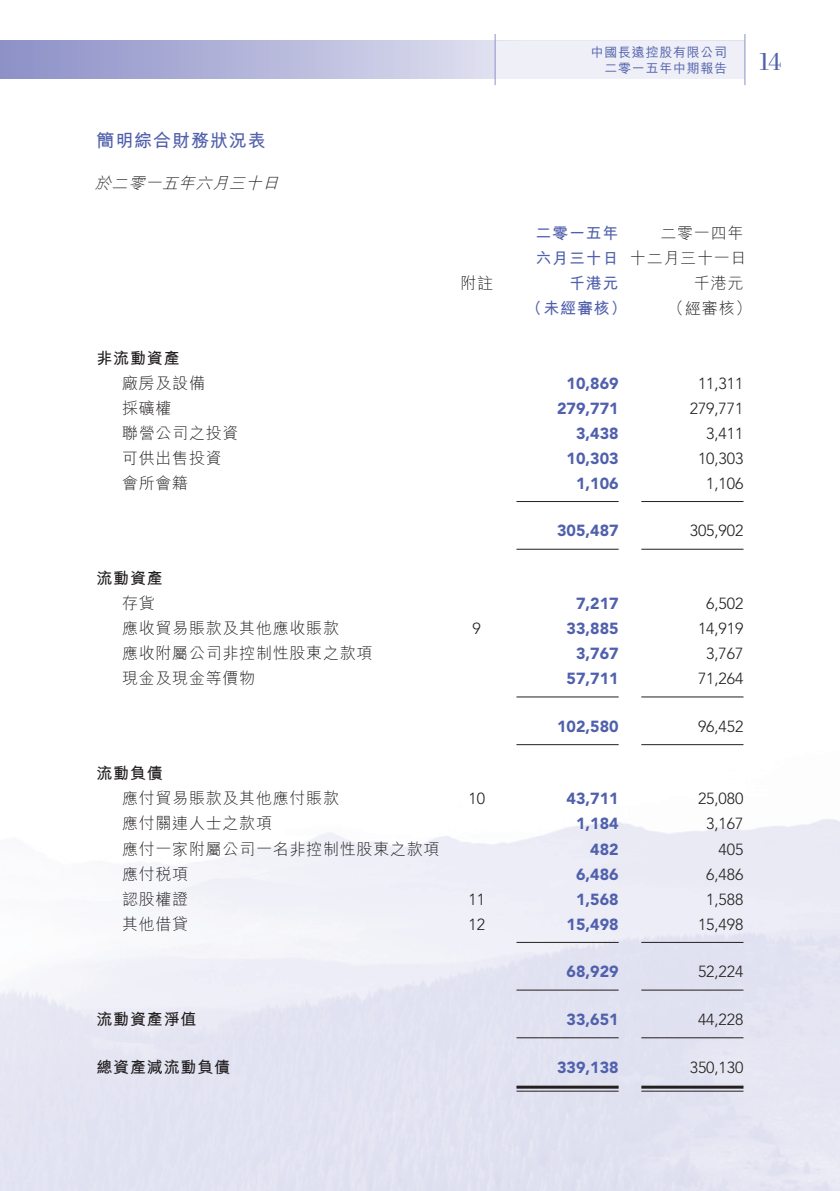
<style>
.page{position:relative;width:840px;height:1191px;background:#fff}
.page>*{position:absolute;margin:0;border:0;box-sizing:border-box;transform-origin:0 0}
.t1{font:26px "Bodoni Std";color:#5060ac}
.Heading_1{font:700 18px "M Hei HK";letter-spacing:.05em;color:#5060ac}
.Body_Text{font:300 16px "M Hei HK";letter-spacing:.045em;color:#231f20}
.Body_Text-2{font:300 16px "Avenir LT Std";letter-spacing:-.005em;color:#231f20}
.Body_Text-3{font:900 16px "Avenir LT Std";color:#5060ac}
.Body_Text-4{font:700 16px "M Hei HK";letter-spacing:.05em;color:#231f20}
.Body_Text-5{font:700 16px "M Hei HK";letter-spacing:.05em;color:#5060ac}
.Body_Text-6{font:italic 300 16px "M Hei HK";color:#231f20}
.t2{font:500 13px "M Hei HK";letter-spacing:.055em;color:#5060ac}
</style>
<div class="page">
<img style="left:1px;top:501px;width:838px;height:690px">
<img style="left:0;top:261px;width:1px;height:930px">
<svg style="left:1px;top:41px;width:493px;height:37px;background:#b4b6da"></svg>
<div style="left:495px;top:41px;width:249px;height:37px;background:#eeeff7"></div>
<hr style="left:744px;top:34px;width:1px;height:51px;background:#8d90c7">
<hr style="left:494px;top:34px;width:1px;height:51px;background:#8d90c7">
<hr style="left:0;top:41px;width:1px;height:37px;background:#8d91c7">
<hr style="left:516px;top:501px;width:102px;height:1px;background:#231f20">
<hr style="left:641px;top:501px;width:102px;height:1px;background:#231f20">
<hr style="left:516px;top:549px;width:102px;height:1px;background:#231f20">
<hr style="left:641px;top:549px;width:102px;height:1px;background:#231f20">
<hr style="left:516px;top:696px;width:102px;height:1px;background:#231f20">
<hr style="left:641px;top:696px;width:102px;height:1px;background:#231f20">
<hr style="left:516px;top:744px;width:102px;height:1px;background:#231f20">
<hr style="left:641px;top:744px;width:102px;height:1px;background:#231f20">
<hr style="left:516px;top:942px;width:102px;height:1px;background:#231f20">
<hr style="left:641px;top:942px;width:102px;height:1px;background:#231f20">
<hr style="left:516px;top:989px;width:102px;height:1px;background:#231f20">
<hr style="left:641px;top:989px;width:102px;height:1px;background:#231f20">
<hr style="left:516px;top:1037px;width:102px;height:1px;background:#231f20">
<hr style="left:641px;top:1037px;width:102px;height:1px;background:#231f20">
<hr style="left:516px;top:1085px;width:102px;height:3px;background:#231f20">
<hr style="left:516px;top:1090px;width:102px;height:1px;background:#231f20">
<hr style="left:641px;top:1085px;width:102px;height:3px;background:#231f20">
<hr style="left:641px;top:1090px;width:102px;height:1px;background:#231f20">
<p class="t2" style="left:590px;top:42px;width:138px">中國長遠控股有限公司</p>
<p class="t2" style="left:604px;top:58px;width:124px">二零一五年中期報告</p>
<h1 class="t1" style="left:757px;top:47px;width:25px">14</h1>
<p class="Heading_1" style="left:96px;top:127px;width:171px">簡明綜合財務狀況表</p>
<p class="Body_Text-6" style="left:95px;top:174px;width:189px">於二零一五年六月三十日</p>
<p class="Body_Text" style="left:460px;top:274px;width:34px">附註</p>
<p class="Body_Text-5" style="left:535px;top:221px;width:85px">二零一五年</p>
<p class="Body_Text-5" style="left:535px;top:246px;width:85px">六月三十日</p>
<p class="Body_Text-5" style="left:568px;top:271px;width:51px">千港元</p>
<p class="Body_Text" style="left:660px;top:224px;width:84px">二零一四年</p>
<p class="Body_Text" style="left:629px;top:249px;width:118px">十二月三十一日</p>
<p class="Body_Text" style="left:693px;top:274px;width:51px">千港元</p>
<p class="Body_Text-5" style="left:525px;top:296px;width:102px">（未經審核）</p>
<p class="Body_Text" style="left:667px;top:299px;width:85px">（經審核(</p>
<p class="Body_Text-4" style="left:96px;top:346px;width:85px">非流動資產</p>
<p class="Body_Text" style="left:122px;top:374px;width:84px">廠房及設備</p>
<p class="Body_Text-3" style="left:566px;top:373px;width:54px">10,869</p>
<p class="Body_Text-2" style="left:697px;top:374px;width:47px">11,311</p>
<p class="Body_Text" style="left:122px;top:399px;width:51px">採礦權</p>
<p class="Body_Text-3" style="left:556px;top:398px;width:63px">279,771</p>
<p class="Body_Text-2" style="left:689px;top:399px;width:55px">279,771</p>
<p class="Body_Text" style="left:122px;top:424px;width:118px">聯營公司之投資</p>
<p class="Body_Text-3" style="left:575px;top:423px;width:44px">3,438</p>
<p class="Body_Text-2" style="left:705px;top:424px;width:39px">3,411</p>
<p class="Body_Text" style="left:122px;top:449px;width:101px">可供出售投資</p>
<p class="Body_Text-3" style="left:566px;top:448px;width:54px">10,303</p>
<p class="Body_Text-2" style="left:697px;top:449px;width:47px">10,303</p>
<p class="Body_Text" style="left:122px;top:474px;width:68px">會所會籍</p>
<p class="Body_Text-3" style="left:575px;top:473px;width:44px">1,106</p>
<p class="Body_Text-2" style="left:705px;top:474px;width:39px">1,106</p>
<p class="Body_Text-3" style="left:556px;top:521px;width:63px">305,487</p>
<p class="Body_Text-2" style="left:689px;top:521px;width:55px">305,902</p>
<p class="Body_Text-4" style="left:96px;top:566px;width:68px">流動資產</p>
<p class="Body_Text" style="left:122px;top:595px;width:34px">存貨</p>
<p class="Body_Text-3" style="left:575px;top:594px;width:44px">7,217</p>
<p class="Body_Text-2" style="left:705px;top:594px;width:39px">6,502</p>
<p class="Body_Text" style="left:122px;top:620px;width:218px">應收貿易賬款及其他應收賬款</p>
<p class="Body_Text-2" style="left:472px;top:619px;width:10px">9</p>
<p class="Body_Text-3" style="left:566px;top:619px;width:54px">33,885</p>
<p class="Body_Text-2" style="left:697px;top:619px;width:47px">14,919</p>
<p class="Body_Text" style="left:122px;top:645px;width:252px">應收附屬公司非控制性股東之款項</p>
<p class="Body_Text-3" style="left:575px;top:644px;width:44px">3,767</p>
<p class="Body_Text-2" style="left:705px;top:644px;width:39px">3,767</p>
<p class="Body_Text" style="left:122px;top:670px;width:135px">現金及現金等價物</p>
<p class="Body_Text-3" style="left:566px;top:669px;width:54px">57,711</p>
<p class="Body_Text-2" style="left:697px;top:669px;width:47px">71,264</p>
<p class="Body_Text-3" style="left:556px;top:716px;width:63px">102,580</p>
<p class="Body_Text-2" style="left:697px;top:717px;width:47px">96,452</p>
<p class="Body_Text-4" style="left:96px;top:762px;width:68px">流動負債</p>
<p class="Body_Text" style="left:122px;top:790px;width:218px">應付貿易賬款及其他應付賬款</p>
<p class="Body_Text-2" style="left:468px;top:789px;width:18px">10</p>
<p class="Body_Text-3" style="left:566px;top:789px;width:54px">43,711</p>
<p class="Body_Text-2" style="left:697px;top:789px;width:47px">25,080</p>
<p class="Body_Text" style="left:122px;top:815px;width:151px">應付關連人士之款項</p>
<p class="Body_Text-3" style="left:575px;top:814px;width:44px">1,184</p>
<p class="Body_Text-2" style="left:705px;top:814px;width:39px">3,167</p>
<p class="Body_Text" style="left:122px;top:840px;width:319px">應付一家附屬公司一名非控制性股東之款項</p>
<p class="Body_Text-3" style="left:590px;top:839px;width:30px">482</p>
<p class="Body_Text-2" style="left:718px;top:839px;width:26px">405</p>
<p class="Body_Text" style="left:122px;top:865px;width:68px">應付稅項</p>
<p class="Body_Text-3" style="left:575px;top:864px;width:44px">6,486</p>
<p class="Body_Text-2" style="left:705px;top:864px;width:39px">6,486</p>
<p class="Body_Text" style="left:122px;top:890px;width:68px">認股權證</p>
<p class="Body_Text-2" style="left:468px;top:889px;width:18px">11</p>
<p class="Body_Text-3" style="left:575px;top:889px;width:44px">1,568</p>
<p class="Body_Text-2" style="left:705px;top:889px;width:39px">1,588</p>
<p class="Body_Text" style="left:122px;top:915px;width:68px">其他借貸</p>
<p class="Body_Text-2" style="left:468px;top:914px;width:18px">12</p>
<p class="Body_Text-3" style="left:566px;top:914px;width:54px">15,498</p>
<p class="Body_Text-2" style="left:697px;top:914px;width:47px">15,498</p>
<p class="Body_Text-3" style="left:566px;top:962px;width:54px">68,929</p>
<p class="Body_Text-2" style="left:697px;top:962px;width:47px">52,224</p>
<p class="Body_Text-4" style="left:96px;top:1007px;width:101px">流動資產淨值</p>
<p class="Body_Text-3" style="left:566px;top:1009px;width:54px">33,651</p>
<p class="Body_Text-2" style="left:697px;top:1010px;width:47px">44,228</p>
<p class="Body_Text-4" style="left:96px;top:1055px;width:135px">總資產減流動負債</p>
<p class="Body_Text-3" style="left:556px;top:1057px;width:63px">339,138</p>
<p class="Body_Text-2" style="left:689px;top:1057px;width:55px">350,130</p>
</div>
